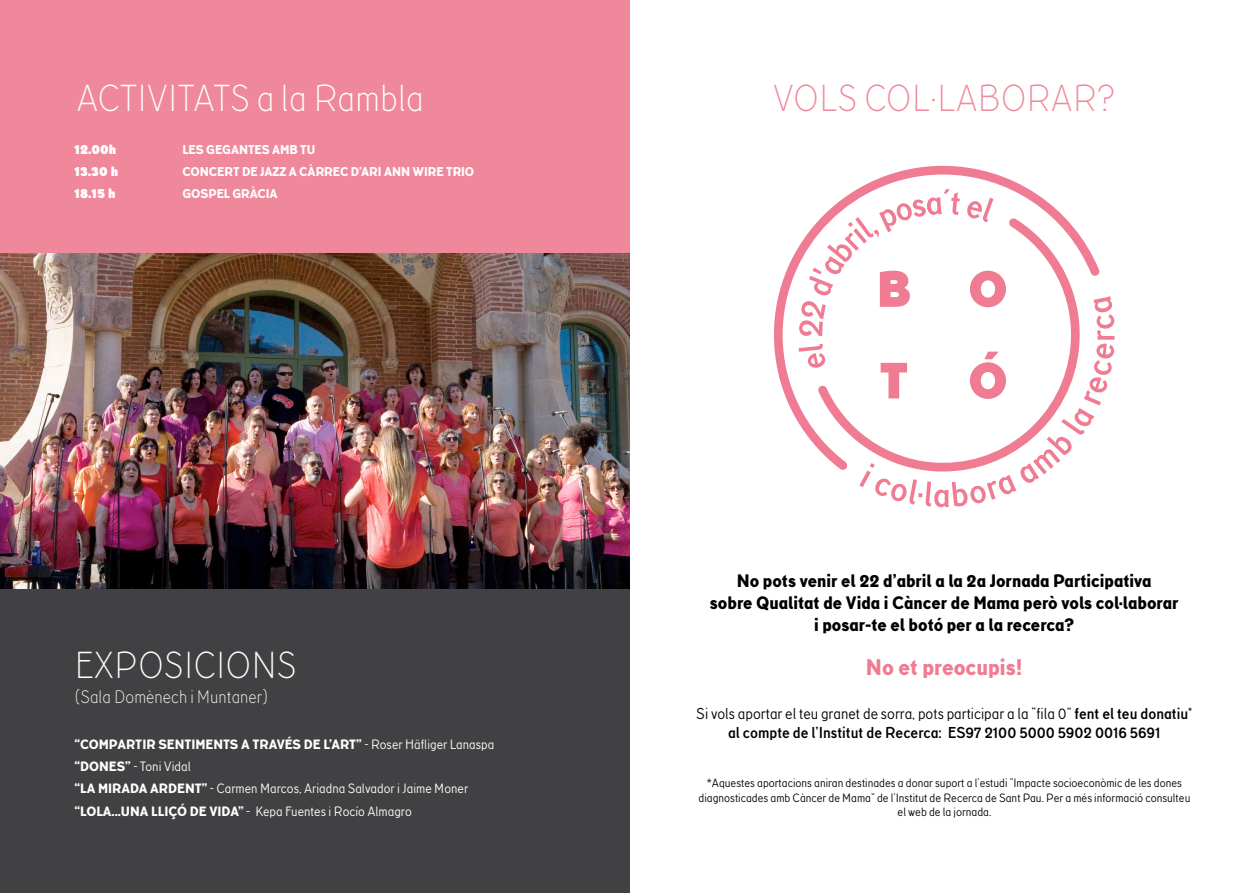
<style>
.page{position:relative;width:1259px;height:893px;background:#fff}
.page>*{position:absolute;margin:0;border:0;box-sizing:border-box;transform-origin:0 0}
.t1{font:300 37.5px "TT Corals";color:#fff}
.t2{font:300 37.5px "TT Corals";color:#f0889b}
.t3{font:800 22.5px "TT Corals";color:#ef7c92}
.t4{font:800 18px/21.6px "TT Corals";color:#000;text-align:center}
.t5{font:300 18px "TT Corals";color:#fff}
.t6{font:700 15.75px/18.9px "TT Corals";color:#000;text-align:center}
.t7{font:13.5px/22.2px "TT Corals";color:#fff}
.t8{font:800 13.5px "TT Corals";color:#fff}
.t9{font:900 13.5px "TT Corals";color:#fff}
.t10{font:800 12.75px "TT Corals";letter-spacing:-.005em;color:#fff}
.t11{font:12px/14.4px "TT Corals";color:#000;text-align:center}
.s1{font-weight:800}
.s2{font-weight:400}
</style>
<div class="page">
<div style="left:0;top:547px;width:629px;height:346px;background:#414042"></div>
<div style="left:0;top:0;width:629px;height:287px;background:#f0889b"></div>
<img style="left:0;top:253px;width:629px;height:335px">
<svg style="left:859px;top:296px;width:255px;height:211px"></svg>
<svg style="left:774px;top:166px;width:326px;height:304px"></svg>
<h1 class="t1" style="left:77px;top:76px;width:349px">ACTIVITATS a la Rambla</h1>
<p class="t9" style="left:74px;top:141px;width:43px">12.00h</p>
<p class="t10" style="left:182px;top:142px;width:42px">Les Gegantes</p>
<p class="t10" style="left:272px;top:142px;width:37px">am b tU</p>
<p class="t9" style="left:74px;top:163px;width:45px">13.30 h</p>
<p class="t10" style="left:182px;top:164px;width:18px">Concert</p>
<p class="t10" style="left:242px;top:164px;width:67px">de Jazz a càrrec</p>
<p class="t10" style="left:351px;top:164px;width:125px">d’Ari Ann Wire TRIO</p>
<p class="t9" style="left:74px;top:185px;width:43px">18.15 h</p>
<p class="t10" style="left:182px;top:186px;width:18px">Gospel</p>
<p class="t10" style="left:232px;top:186px;width:17px">Gràcia</p>
<h1 class="t1" style="left:74px;top:643px;width:224px">EXPOSICIONS</h1>
<h3 class="t5" style="left:74px;top:686px;width:195px">(Sala Domènech i Muntaner)</h3>
<p class="t8" style="left:74px;top:736px;width:24px">“Compartir</p>
<p class="t8" style="left:158px;top:736px;width:9px">sentiments</p>
<p class="t8" style="left:241px;top:736px;width:21px">a través</p>
<p class="t7" style="left:304px;top:733px;width:192px"><span class="s1">de l’art”</span> - Roser Häfliger Lanaspa</p>
<p class="t8" style="left:74px;top:758px;width:25px">“Dones</p>
<p class="t7" style="left:125px;top:755px;width:67px"><span class="s1">”</span> - Toni Vidal</p>
<p class="t8" style="left:74px;top:781px;width:43px">“La Mirada</p>
<p class="t8" style="left:150px;top:781px;width:18px">Ardent</p>
<p class="t7" style="left:74px;top:777px;width:395px;text-indent:127px"><span class="s1">”</span> - Carmen Marcos, Ariadna Salvador i Jaime Moner <span class="s1">“LOLA...UNA LLIÇÓ DE VIDA”</span> - Kepa Fuentes i Rocío Almagro</p>
<h1 class="t2" style="left:773px;top:76px;width:344px">VOLS COL·LABORAR?</h1>
<h3 class="t4" style="left:710px;top:571px;width:470px">No pots venir el 22 d’abril a la 2a Jornada Participativa<br>sobre Qualitat de Vida i Càncer de Mama però vols col·laborar i posar-te el botó per a la recerca?</h3>
<h2 class="t3" style="left:866px;top:653px;width:158px">No et preocupis!</h2>
<h3 class="t6" style="left:696px;top:704px;width:497px"><span class="s2">Si vols aportar el teu granet de sorra, pots participar a la “fila 0”</span> fent el teu donatiu<sup>* </sup>al compte de l’Institut de Recerca: ES97 2100 5000 5902 0016 5691</h3>
<p class="t11" style="left:698px;top:776px;width:493px">*Aquestes aportacions aniran destinades a donar suport a l’estudi “Impacte socioeconòmic de les dones diagnosticades amb Càncer de Mama” de l’Institut de Recerca de Sant Pau. Per a més informació consulteu el web de la jornada.</p>
</div>
